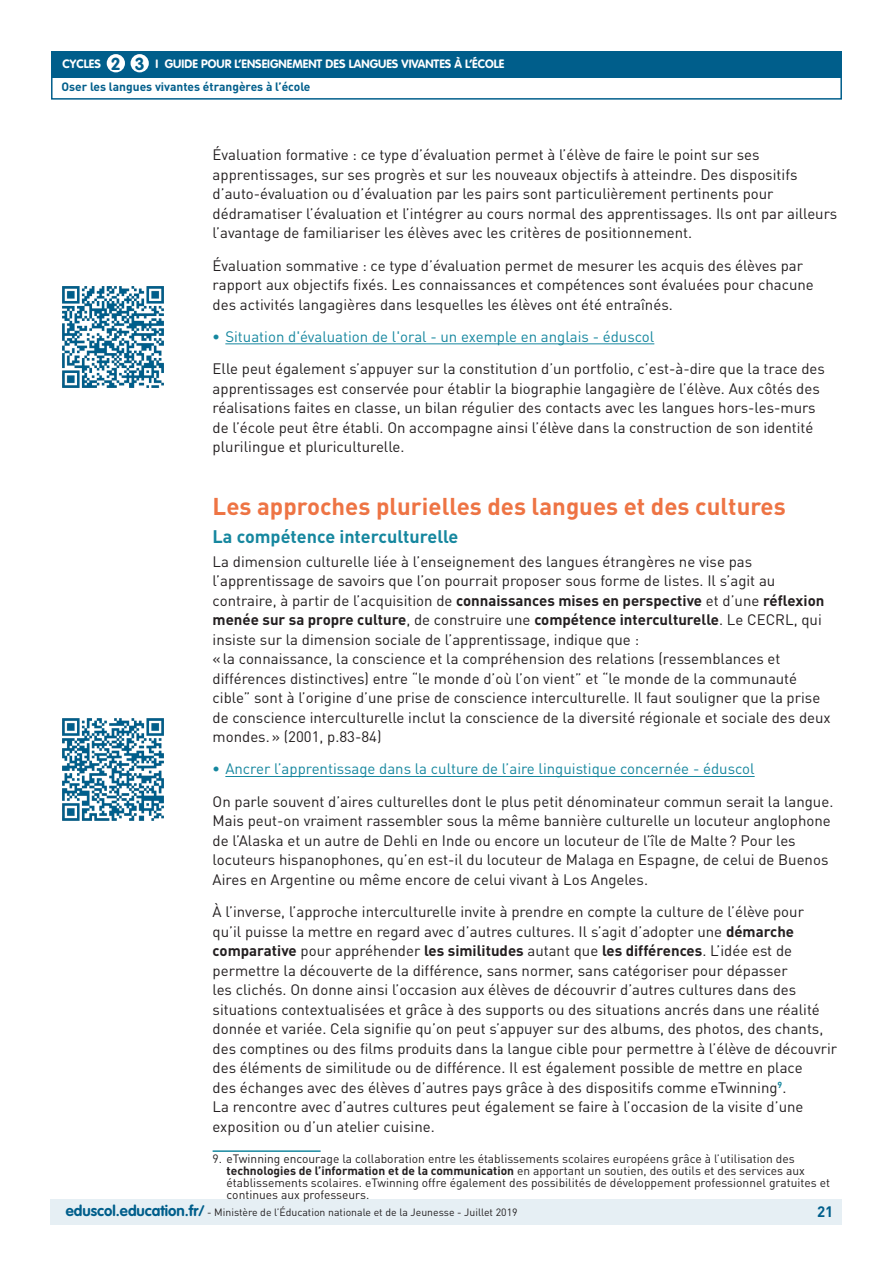
<style>
.page{position:relative;width:893px;height:1263px;background:#fff}
.page>*{position:absolute;margin:0;border:0;box-sizing:border-box;transform-origin:0 0}
._03_Titre_de_niveau{font:700 24px "DIN Pro";color:#ee7444}
._04_Titre_de_niveau{font:700 18px "DIN Pro";color:#16879f}
.t1{font:700 17.25px "VAG Rounded Std";color:#005e8b}
._06_Texte_courant{font:15px/19.5px "DIN Pro";color:#231f20}
.t2{font:15px "DIN Pro";color:#16879f}
.t3{font:700 15px "DIN Pro";color:#005e8b}
.t4{font:12px/12px "DIN Pro";color:#231f20}
.t5{font:700 12px "VAG Rounded Std";color:#fff}
.t6{font:700 12px "DIN Pro";color:#005e8b}
.t7{font:10.5px "DIN Pro";color:#231f20}
.s1{font-weight:700}
.s2{font-family:"VAG Rounded Std";font-weight:700;font-size:15px;color:#005e8b}
</style>
<div class="page">
<div style="left:50px;top:1199px;width:791px;height:26px;background:#e6eff4"></div>
<div style="left:51px;top:51px;width:791px;height:27px;background:#005e8b"></div>
<div style="left:107px;top:54px;width:18px;height:18px;background:#fff;border-radius:50%"></div>
<div style="left:131px;top:54px;width:18px;height:18px;background:#fff;border-radius:50%"></div>
<div style="left:51px;top:75px;width:791px;height:25px;border:2px solid #005e8b"></div>
<hr style="left:225px;top:343px;width:429px;height:1px;background:#16879f">
<hr style="left:225px;top:776px;width:530px;height:1px;background:#16879f">
<hr style="left:213px;top:1150px;width:108px;height:2px;background:#16879f">
<img style="left:62px;top:286px;width:102px;height:102px">
<img style="left:62px;top:718px;width:102px;height:103px">
<p class="t5" style="left:63px;top:57px;width:40px">CYCLES</p>
<p class="t5" style="left:156px;top:57px;width:350px">I GUIDE POUR L’ENSEIGNEMENT DES LANGUES VIVANTES À L’ÉCOLE</p>
<p class="t1" style="left:111px;top:53px;width:35px">2 3</p>
<p class="t6" style="left:61px;top:79px;width:251px">Oser les langues vivantes étrangères à l’école</p>
<p class="_06_Texte_courant" style="left:213px;top:145px;width:626px">Évaluation formative : ce type d’évaluation permet à l’élève de faire le point sur ses apprentissages, sur ses progrès et sur les nouveaux objectifs à atteindre. Des dispositifs d’auto-évaluation ou d’évaluation par les pairs sont particulièrement pertinents pour dédramatiser l’évaluation et l’intégrer au cours normal des apprentissages. Ils ont par ailleurs l’avantage de familiariser les élèves avec les critères de positionnement.</p>
<p class="_06_Texte_courant" style="left:213px;top:255px;width:603px">Évaluation sommative : ce type d’évaluation permet de mesurer les acquis des élèves par rapport aux objectifs fixés. Les connaissances et compétences sont évaluées pour chacune des activités langagières dans lesquelles les élèves ont été entraînés.</p>
<p class="t2" style="left:213px;top:327px;width:443px"><span class="s1">•</span> Situation d'évaluation de l'oral - un exemple en anglais - éduscol</p>
<p class="_06_Texte_courant" style="left:213px;top:359px;width:614px">Elle peut également s’appuyer sur la constitution d’un portfolio, c’est-à-dire que la trace des apprentissages est conservée pour établir la biographie langagière de l’élève. Aux côtés des réalisations faites en classe, un bilan régulier des contacts avec les langues hors-les-murs de l’école peut être établi. On accompagne ainsi l’élève dans la construction de son identité plurilingue et pluriculturelle.</p>
<p class="_03_Titre_de_niveau" style="left:213px;top:490px;width:575px">Les approches plurielles des langues et des cultures</p>
<p class="_04_Titre_de_niveau" style="left:213px;top:524px;width:247px">La compétence interculturelle</p>
<p class="_06_Texte_courant" style="left:213px;top:551px;width:620px">La dimension culturelle liée à l’enseignement des langues étrangères ne vise pas l’apprentissage de savoirs que l’on pourrait proposer sous forme de listes. Il s’agit au contraire, à partir de l’acquisition de <span class="s1">connaissances mises en perspective</span> et d’une <span class="s1">réflexion menée sur sa propre culture</span>, de construire une <span class="s1">compétence interculturelle</span>. Le CECRL, qui insiste sur la dimension sociale de l’apprentissage, indique que :<br>«la connaissance, la conscience et la compréhension des relations (ressemblances et différences distinctives) entre “le monde d’où l’on vient” et “le monde de la communauté cible” sont à l’origine d’une prise de conscience interculturelle. Il faut souligner que la prise de conscience interculturelle inclut la conscience de la diversité régionale et sociale des deux mondes.» (2001, p.83-84)</p>
<p class="t2" style="left:213px;top:759px;width:543px"><span class="s1">•</span> Ancrer l’apprentissage dans la culture de l’aire linguistique concernée - éduscol</p>
<p class="_06_Texte_courant" style="left:213px;top:791px;width:622px">On parle souvent d’aires culturelles dont le plus petit dénominateur commun serait la langue.<br>Mais peut-on vraiment rassembler sous la même bannière culturelle un locuteur anglophone de l’Alaska et un autre de Dehli en Inde ou encore un locuteur de l’île de Malte? Pour les locuteurs hispanophones, qu’en est-il du locuteur de Malaga en Espagne, de celui de Buenos Aires en Argentine ou même encore de celui vivant à Los Angeles.</p>
<p class="_06_Texte_courant" style="left:213px;top:901px;width:626px">À l’inverse, l’approche interculturelle invite à prendre en compte la culture de l’élève pour<br>qu’il puisse la mettre en regard avec d’autres cultures. Il s’agit d’adopter une <span class="s1">démarche comparative</span> pour appréhender <span class="s1">les similitudes</span> autant que <span class="s1">les différences</span>. L’idée est de permettre la découverte de la différence, sans normer, sans catégoriser pour dépasser<br>les clichés. On donne ainsi l’occasion aux élèves de découvrir d’autres cultures dans des situations contextualisées et grâce à des supports ou des situations ancrés dans une réalité donnée et variée. Cela signifie qu’on peut s’appuyer sur des albums, des photos, des chants, des comptines ou des films produits dans la langue cible pour permettre à l’élève de découvrir des éléments de similitude ou de différence. Il est également possible de mettre en place<br>des échanges avec des élèves d’autres pays grâce à des dispositifs comme eTwinning<sup>9</sup>.<br>La rencontre avec d’autres cultures peut également se faire à l’occasion de la visite d’une exposition ou d’un atelier cuisine.</p>
<p class="t4" style="left:227px;top:1152px;width:605px;text-indent:-14px">9. eTwinning encourage la collaboration entre les établissements scolaires européens grâce à l’utilisation des <span class="s1">technologies de l’information et de la communication</span> en apportant un soutien, des outils et des services aux établissements scolaires. eTwinning offre également des possibilités de développement professionnel gratuites et continues aux professeurs.</p>
<p class="t7" style="left:66px;top:1205px;width:453px"><span class="s2">eduscol.education.fr/</span> - Ministère de l’Éducation nationale et de la Jeunesse - Juillet 2019</p>
<p class="t3" style="left:817px;top:1201px;width:18px">21</p>
</div>
